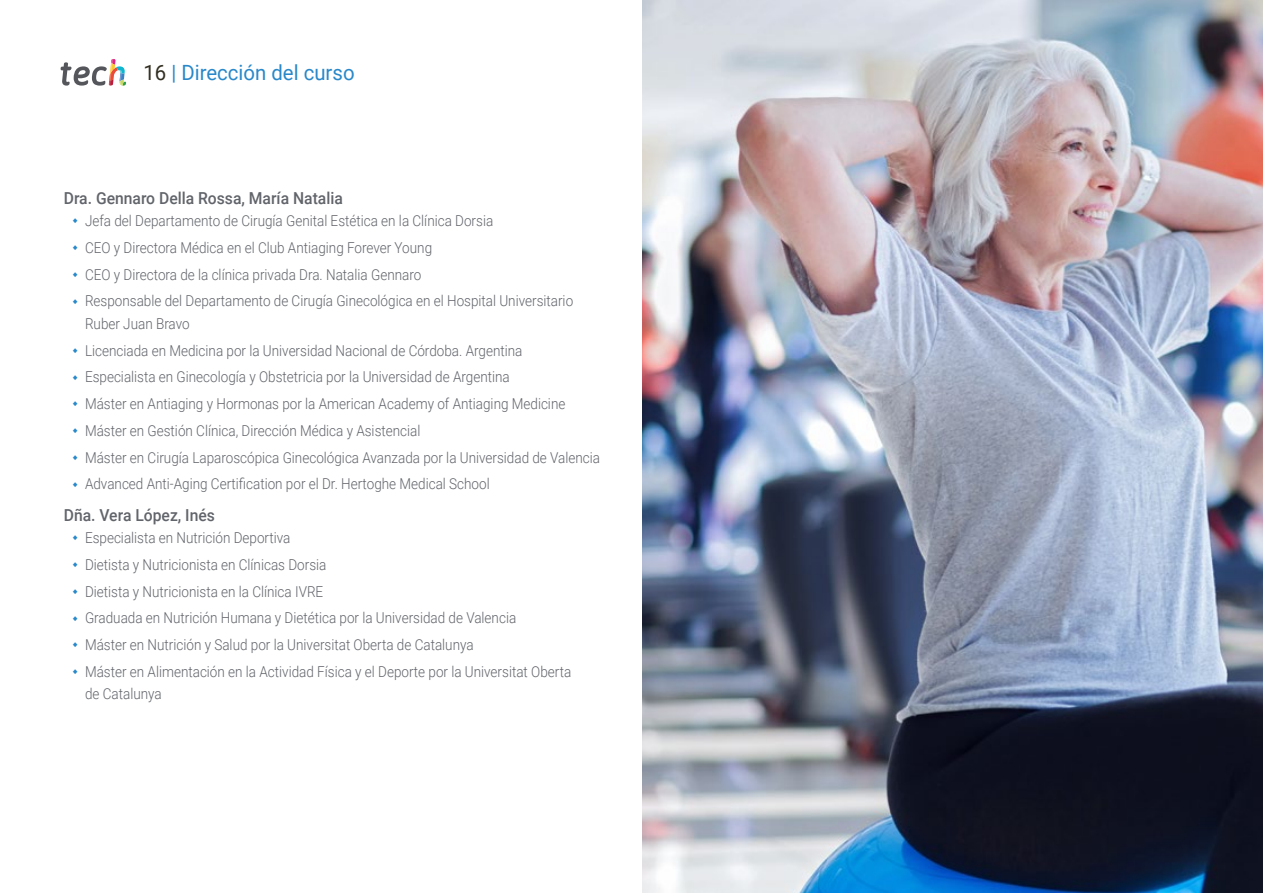
<style>
.page{position:relative;width:1263px;height:893px;background:#fff}
.page>*{position:absolute;margin:0;border:0;box-sizing:border-box;transform-origin:0 0}
.t1{font:21px "Roboto";color:#2988c9}
.t2{font:500 16.5px "Roboto";color:#61646a;scale:.95 1}
.t3{font:300 15px/26.7px "Roboto";color:#61646a;scale:.9 1}
.s1{color:#312e20}
</style>
<div class="page">
<svg style="left:61px;top:59px;width:65px;height:27px"></svg>
<img style="left:642px;top:0;width:621px;height:893px">
<h1 class="t1" style="left:144px;top:57px;width:213px"><span class="s1">16</span> | Dirección del curso</h1>
<p class="t2" style="left:64px;top:186px;width:295px">Dra. Gennaro Della Rossa, María Natalia</p>
<p class="t3" style="left:85px;top:207px;width:544px">Jefa del Departamento de Cirugía Genital Estética en la Clínica Dorsia<br>CEO y Directora Médica en el Club Antiaging Forever Young<br>CEO y Directora de la clínica privada Dra. Natalia Gennaro<br>Responsable del Departamento de Cirugía Ginecológica en el Hospital Universitario</p>
<p class="t3" style="left:85px;top:310px;width:574px">Ruber Juan Bravo<br>Licenciada en Medicina por la Universidad Nacional de Córdoba. Argentina<br>Especialista en Ginecología y Obstetricia por la Universidad de Argentina<br>Máster en Antiaging y Hormonas por la American Academy of Antiaging Medicine Máster en Gestión Clínica, Dirección Médica y Asistencial<br>Máster en Cirugía Laparoscópica Ginecológica Avanzada por la Universidad de Valencia Advanced Anti-Aging Certification por el Dr. Hertoghe Medical School</p>
<p class="t2" style="left:64px;top:503px;width:161px">Dña. Vera López, Inés</p>
<p class="t3" style="left:85px;top:524px;width:542px">Especialista en Nutrición Deportiva<br>Dietista y Nutricionista en Clínicas Dorsia<br>Dietista y Nutricionista en la Clínica IVRE<br>Graduada en Nutrición Humana y Dietética por la Universidad de Valencia<br>Máster en Nutrición y Salud por la Universitat Oberta de Catalunya<br>Máster en Alimentación en la Actividad Física y el Deporte por la Universitat Oberta</p>
<p class="t3" style="left:85px;top:680px;width:87px">de Catalunya</p>
</div>
